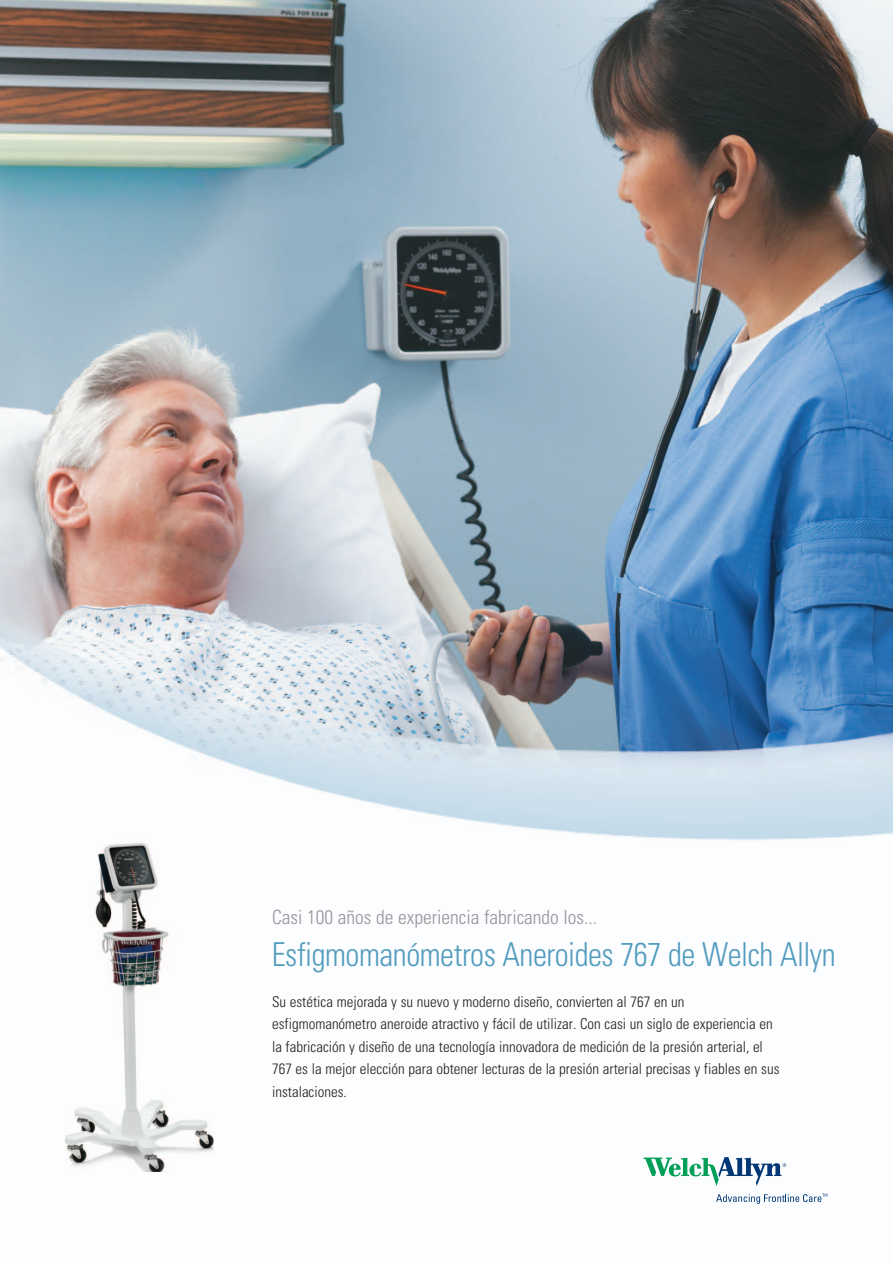
<style>
.page{position:relative;width:893px;height:1263px;background:#fff}
.page>*{position:absolute;margin:0;border:0;box-sizing:border-box;transform-origin:0 0}
.t1{font:300 condensed 33px "Univers";letter-spacing:-.015em;color:#529cbe;scale:.95 1}
.t2{font:300 condensed 19.5px "Univers";color:#939598}
.t3{font:300 condensed 15px/22.5px "Univers";color:#231f20}
</style>
<div class="page">
<img style="left:0;top:0;width:893px;height:1197px">
<svg style="left:643px;top:1157px;width:143px;height:29px"></svg>
<svg style="left:716px;top:1193px;width:111px;height:11px"></svg>
<img style="left:65px;top:838px;width:148px;height:333px">
<h2 class="t2" style="left:272px;top:906px;width:327px">Casi 100 años de experiencia fabricando los...</h2>
<h1 class="t1" style="left:272px;top:935px;width:595px">Esfigmomanómetros Aneroides 767 de Welch Allyn</h1>
<p class="t3" style="left:272px;top:990px;width:509px">Su estética mejorada y su nuevo y moderno diseño, convierten al 767 en un esfigmomanómetro aneroide atractivo y fácil de utilizar. Con casi un siglo de experiencia en la fabricación y diseño de una tecnología innovadora de medición de la presión arterial, el 767 es la mejor elección para obtener lecturas de la presión arterial precisas y fiables en sus instalaciones.</p>
</div>
